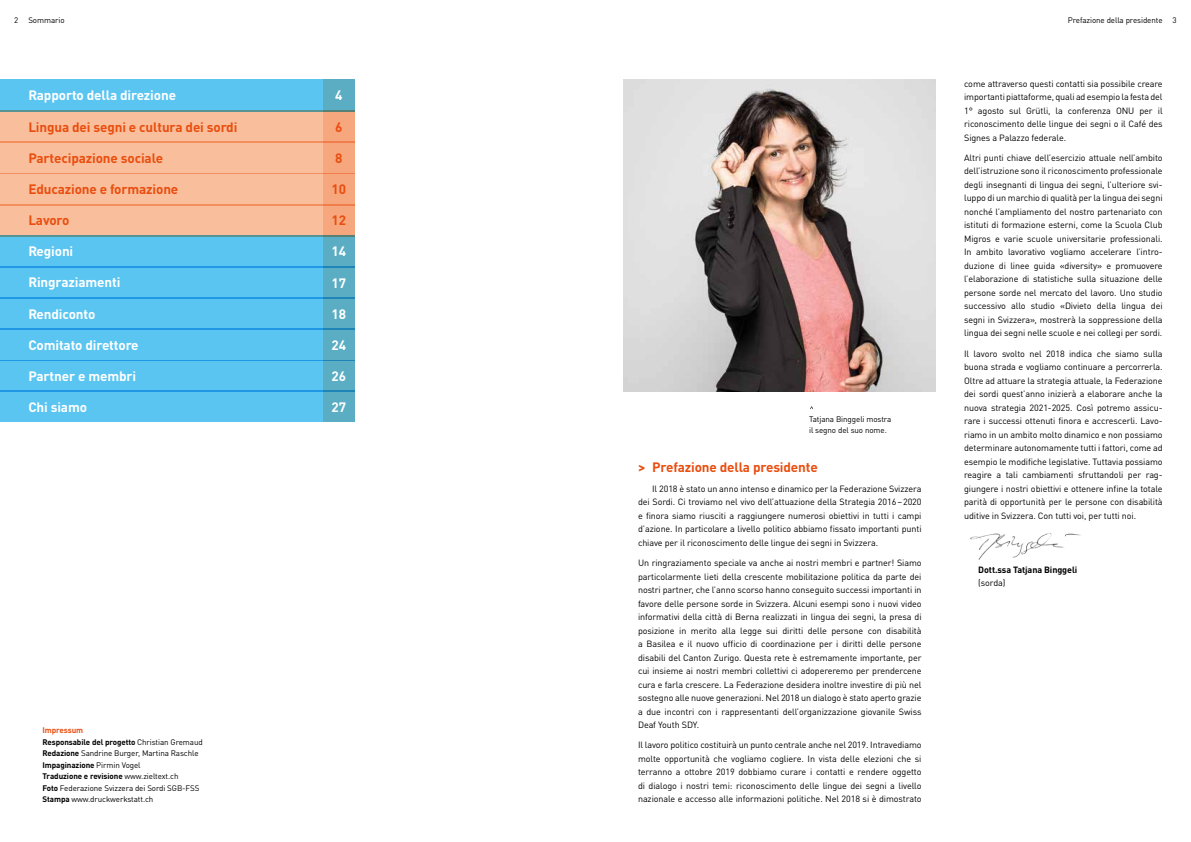
<style>
.page{position:relative;width:1191px;height:842px;background:#fff}
.page>*{position:absolute;margin:0;border:0;box-sizing:border-box;transform-origin:0 0}
.t1{font:700 13.5px "DIN Pro";letter-spacing:-.01em;color:#e94e0f}
.t2{font:700 13.5px "DIN Pro";letter-spacing:-.01em;color:#fff}
.t3{font:9px/13.5px "DIN Pro";letter-spacing:-.01em;color:#000;text-align:justify}
.t4{font:700 9px "DIN Pro";letter-spacing:-.01em;color:#000}
.t5{font:8px/11.5px "DIN Pro";letter-spacing:-.01em;color:#000}
.s1{font-weight:700;color:#e94e0f}
.s2{font-weight:700}
</style>
<div class="page">
<img style="left:624px;top:79px;width:311px;height:312px">
<div style="left:0;top:390px;width:354px;height:32px;background:#5bc5f2"></div>
<img style="left:971px;top:533px;width:110px;height:26px">
<div style="left:0;top:79px;width:354px;height:33px;background:#5bc5f2"></div>
<div style="left:0;top:111px;width:354px;height:32px;background:#f9bf9c"></div>
<div style="left:0;top:142px;width:354px;height:32px;background:#f9bf9c"></div>
<div style="left:0;top:173px;width:354px;height:32px;background:#f9bf9c"></div>
<div style="left:0;top:204px;width:354px;height:32px;background:#f9bf9c"></div>
<div style="left:0;top:235px;width:354px;height:32px;background:#5bc5f2"></div>
<div style="left:0;top:266px;width:354px;height:33px;background:#5bc5f2"></div>
<div style="left:0;top:298px;width:354px;height:32px;background:#5bc5f2"></div>
<div style="left:0;top:329px;width:354px;height:32px;background:#5bc5f2"></div>
<div style="left:0;top:360px;width:354px;height:31px;background:#5bc5f2"></div>
<svg style="left:323px;top:79px;width:31px;height:343px;background:#90a8a8"></svg>
<p class="t5" style="left:14px;top:13px;width:6px">2</p>
<p class="t5" style="left:28px;top:13px;width:38px">Sommario</p>
<p class="t5" style="left:1067px;top:13px;width:110px">Prefazione della presidente 3</p>
<h1 class="t2" style="left:28px;top:84px;width:149px">Rapporto della direzione</h1>
<h1 class="t1" style="left:28px;top:115px;width:211px">Lingua dei segni e cultura dei sordi</h1>
<h1 class="t1" style="left:28px;top:147px;width:136px">Partecipazione sociale</h1>
<h1 class="t1" style="left:28px;top:178px;width:151px">Educazione e formazione</h1>
<h1 class="t1" style="left:28px;top:209px;width:43px">Lavoro</h1>
<h1 class="t2" style="left:28px;top:240px;width:46px">Regioni</h1>
<h1 class="t2" style="left:28px;top:271px;width:94px">Ringraziamenti</h1>
<h1 class="t2" style="left:28px;top:302px;width:68px">Rendiconto</h1>
<h1 class="t2" style="left:28px;top:334px;width:112px">Comitato direttore</h1>
<h1 class="t2" style="left:28px;top:365px;width:109px">Partner e membri</h1>
<h1 class="t2" style="left:28px;top:396px;width:60px">Chi siamo</h1>
<h1 class="t2" style="left:335px;top:84px;width:9px">4</h1>
<h1 class="t1" style="left:335px;top:115px;width:9px">6</h1>
<h1 class="t1" style="left:335px;top:147px;width:9px">8</h1>
<h1 class="t1" style="left:331px;top:178px;width:16px">10</h1>
<h1 class="t1" style="left:331px;top:209px;width:16px">12</h1>
<h1 class="t2" style="left:331px;top:240px;width:16px">14</h1>
<h1 class="t2" style="left:331px;top:271px;width:16px">17</h1>
<h1 class="t2" style="left:331px;top:303px;width:16px">18</h1>
<h1 class="t2" style="left:331px;top:334px;width:16px">24</h1>
<h1 class="t2" style="left:331px;top:365px;width:16px">26</h1>
<h1 class="t2" style="left:331px;top:396px;width:16px">27</h1>
<p class="t5" style="left:43px;top:724px;width:162px"><span class="s1">Impressum<br></span><span class="s2">Responsabile del progetto</span> Christian Gremaud <span class="s2">Redazione</span> Sandrine Burger, Martina Raschle <span class="s2">Impaginazione</span> Pirmin Vogel<br><span class="s2">Traduzione e revisione</span> www.zieltext.ch<br><span class="s2">Foto</span> Federazione Svizzera dei Sordi SGB-FSS <span class="s2">Stampa</span> www.druckwerkstatt.ch</p>
<p class="t5" style="left:809px;top:412px;width:84px">Tatjana Binggeli mostra il segno del suo nome.</p>
<h1 class="t1" style="left:638px;top:455px;width:181px">&gt; Prefazione della presidente</h1>
<p class="t3" style="left:638px;top:481px;width:285px;text-indent:14px">Il 2018 è stato un anno intenso e dinamico per la Federazione Svizzera dei Sordi. Ci troviamo nel vivo dell’attuazione della Strategia 2016–2020 e finora siamo riusciti a raggiungere numerosi obiettivi in tutti i campi d’azione. In particolare a livello politico abbiamo fissato importanti punti chiave per il riconoscimento delle lingue dei segni in Svizzera.</p>
<p class="t3" style="left:638px;top:555px;width:285px">Un ringraziamento speciale va anche ai nostri membri e partner! Siamo particolarmente lieti della crescente mobilitazione politica da parte dei nostri partner, che l’anno scorso hanno conseguito successi importanti in favore delle persone sorde in Svizzera. Alcuni esempi sono i nuovi video informativi della città di Berna realizzati in lingua dei segni, la presa di posizione in merito alla legge sui diritti delle persone con disabilità a Basilea e il nuovo ufficio di coordinazione per i diritti delle persone disabili del Canton Zurigo. Questa rete è estremamente importante, per cui insieme ai nostri membri collettivi ci adopereremo per prendercene cura e farla crescere. La Federazione desidera inoltre investire di più nel sostegno alle nuove generazioni. Nel 2018 un dialogo è stato aperto grazie a due incontri con i rappresentanti dell’organizzazione giovanile Swiss Deaf Youth SDY.</p>
<p class="t3" style="left:638px;top:737px;width:285px">Il lavoro politico costituirà un punto centrale anche nel 2019. Intravediamo molte opportunità che vogliamo cogliere. In vista delle elezioni che si terranno a ottobre 2019 dobbiamo curare i contatti e rendere oggetto di dialogo i nostri temi: riconoscimento delle lingue dei segni a livello nazionale e accesso alle informazioni politiche. Nel 2018 si è dimostrato</p>
<p class="t3" style="left:964px;top:76px;width:200px">come attraverso questi contatti sia possibile creare importanti piattaforme, quali ad esempio la festa del 1° agosto sul Grütli, la conferenza ONU per il riconoscimento delle lingue dei segni o il Café des Signes a Palazzo federale.</p>
<p class="t3" style="left:964px;top:150px;width:200px">Altri punti chiave dell’esercizio attuale nell’ambito dell’istruzione sono il riconoscimento professionale degli insegnanti di lingua dei segni, l’ulteriore svi&shy;luppo di un marchio di qualità per la lingua dei segni nonché l’ampliamento del nostro partenariato con istituti di formazione esterni, come la Scuola Club Migros e varie scuole universitarie professionali.<br>In ambito lavorativo vogliamo accelerare l’intro&shy;duzione di linee guida «diversity» e promuovere l’elaborazione di statistiche sulla situazione delle persone sorde nel mercato del lavoro. Uno studio successivo allo studio «Divieto della lingua dei segni in Svizzera», mostrerà la soppressione della lingua dei segni nelle scuole e nei collegi per sordi.</p>
<p class="t3" style="left:964px;top:346px;width:200px">Il lavoro svolto nel 2018 indica che siamo sulla buona strada e vogliamo continuare a percorrerla.<br>Oltre ad attuare la strategia attuale, la Federazione dei sordi quest’anno inizierà a elaborare anche la nuova strategia 2021-2025. Così potremo assicu&shy;rare i successi ottenuti finora e accrescerli. Lavo&shy;riamo in un ambito molto dinamico e non possiamo determinare autonomamente tutti i fattori, come ad esempio le modifiche legislative. Tuttavia possiamo reagire a tali cambiamenti sfruttandoli per rag&shy;giungere i nostri obiettivi e ottenere infine la totale parità di opportunità per le persone con disabilità uditive in Svizzera. Con tutti voi, per tutti noi.</p>
<p class="t4" style="left:978px;top:562px;width:101px">Dott.ssa Tatjana Binggeli</p>
<p class="t3" style="left:978px;top:575px;width:29px">(sorda)</p>
</div>
